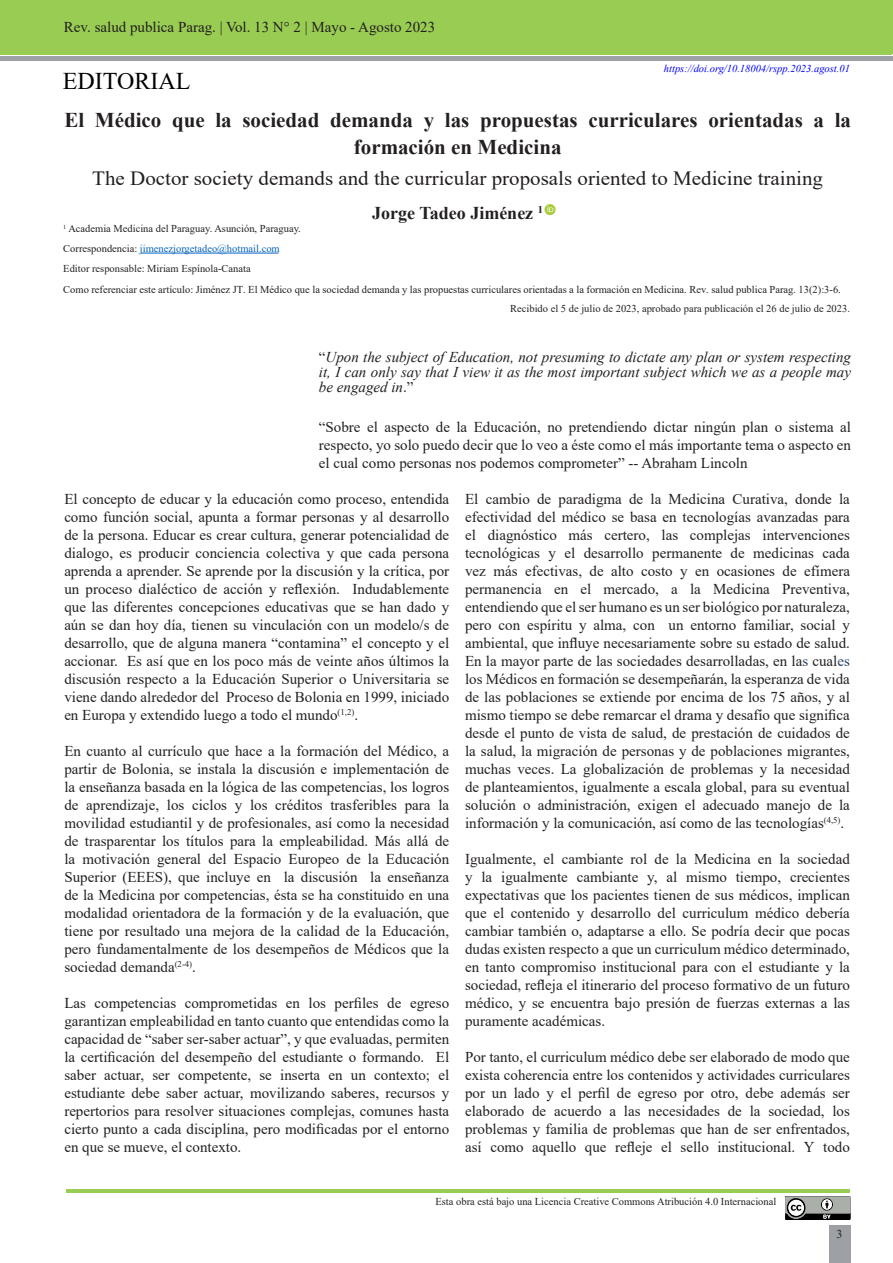
<style>
.page{position:relative;width:893px;height:1263px;background:#fff}
.page>*{position:absolute;margin:0;border:0;box-sizing:border-box;transform-origin:0 0}
.t1{font:24px "Times New Roman";color:#000}
.Titulo_original_RSPP{font:700 21px/27px "Times New Roman";color:#231f20;text-align:center}
.Titulo_traducido_RSP{font:20.1px "Times New Roman";color:#231f20;scale:1.04 1}
.Autores_RSPP{font:700 18px "Times New Roman";color:#231f20}
.Cuerpo_RSPP{font:15px/18px "Times New Roman";color:#231f20;text-align:justify}
.Informaciones_RSPP{font:italic 15px/15px "Times New Roman";color:#231f20;text-align:justify}
.t2{font:12px "Times New Roman";color:#231f20}
.Informaciones_RSPP-2{font:10.5px/20.1px "Times New Roman";color:#231f20}
.Informaciones_RSPP-3{font:10.5px "Times New Roman";color:#222}
.t3{font:italic 10.5px "Times New Roman";color:#00f}
.s1{color:#0563c1}
.s2{color:#222}
.s3{font-style:normal}
.s4{color:#244061}
</style>
<div class="page">
<div style="left:0;top:0;width:892px;height:54px;background:#99cc52"></div>
<div style="left:829px;top:1225px;width:22px;height:38px;background:#9da1a6"></div>
<svg style="left:785px;top:1196px;width:66px;height:24px;background:#808280"></svg>
<hr style="left:66px;top:1189px;width:784px;height:3px;background:#99cc52">
<div style="left:0;top:56px;width:893px;height:5px;background:#9da1a6"></div>
<hr style="left:141px;top:253px;width:137px;height:1px;background:#0563c1">
<svg style="left:544px;top:204px;width:12px;height:12px"></svg>
<p class="Cuerpo_RSPP" style="left:64px;top:18px;width:373px">Rev. salud publica Parag. | Vol. 13 N° 2 | Mayo - Agosto 2023</p>
<p class="t1" style="left:63px;top:64px;width:129px">EDITORIAL</p>
<p class="t3" style="left:664px;top:61px;width:188px">https://doi.org/10.18004/rspp.2023.agost.01</p>
<p class="Titulo_original_RSPP" style="left:64px;top:106px;width:788px">El Médico que la sociedad demanda y las propuestas curriculares orientadas a la formación en Medicina</p>
<p class="Titulo_traducido_RSP" style="left:92px;top:164px;width:704px">The Doctor society demands and the curricular proposals oriented to Medicine training</p>
<p class="Autores_RSPP" style="left:372px;top:200px;width:172px">Jorge Tadeo Jiménez <sup>1</sup></p>
<p class="Informaciones_RSPP-2" style="left:63px;top:218px;width:779px"><sup>1</sup> Academia Medicina del Paraguay. Asunción, Paraguay.<br>Correspondencia: <span class="s1">jimenezjorgetadeo@hotmail.com<br></span><span class="s2">Editor responsable: Miriam Espínola-Canata<br></span>Como referenciar este artículo: Jiménez JT. El Médico que la sociedad demanda y las propuestas curriculares orientadas a la formación en Medicina. Rev. salud publica Parag. 13(2):3-6.</p>
<p class="Informaciones_RSPP-3" style="left:510px;top:301px;width:341px">Recibido el 5 de julio de 2023, aprobado para publicación el 26 de julio de 2023.</p>
<p class="Informaciones_RSPP" style="left:319px;top:349px;width:534px"><span class="s3">“</span>Upon the subject of Education, not presuming to dictate any plan or system respecting it, I can only say that I view it as the most important subject which we as a people may be engaged in<span class="s3">.”</span></p>
<p class="Cuerpo_RSPP" style="left:319px;top:418px;width:534px">“Sobre el aspecto de la Educación, no pretendiendo dictar ningún plan o sistema al respecto, yo solo puedo decir que lo veo a éste como el más importante tema o aspecto en el cual como personas nos podemos comprometer” -- Abraham Lincoln</p>
<p class="Cuerpo_RSPP" style="left:465px;top:490px;width:386px">El cambio de paradigma de la Medicina Curativa, donde la efectividad del médico se basa en tecnologías avanzadas para el diagnóstico más certero, las complejas intervenciones tecnológicas y el desarrollo permanente de medicinas cada vez más efectivas, de alto costo y en ocasiones de efímera permanencia en el mercado, a la Medicina Preventiva, entendiendo que el ser humano es un ser biológico por naturaleza, pero con espíritu y alma, con un entorno familiar, social y ambiental, que influye necesariamente sobre su estado de salud.<br>En la mayor parte de las sociedades desarrolladas, en la<span class="s4">s</span> cual<span class="s4">es </span>los Médicos en formación se desempeñarán, la esperanza de vida de las poblaciones se extiende por encima de los 75 años, y al mismo tiempo se debe remarcar el drama y desafío que significa desde el punto de vista de salud, de prestación de cuidados de la salud, la migración de personas y de poblaciones migrantes, muchas veces. La globalización de problemas y la necesidad de planteamientos, igualmente a escala global, para su eventual solución o administración, exigen el adecuado manejo de la información y la comunicación, así como de las tecnologías<sup>(4,5)</sup>.</p>
<p class="Cuerpo_RSPP" style="left:465px;top:850px;width:386px">Igualmente, el cambiante rol de la Medicina en la sociedad y la igualmente cambiante y, al mismo tiempo, crecientes expectativas que los pacientes tienen de sus médicos, implican que el contenido y desarrollo del curriculum médico debería cambiar también o, adaptarse a ello. Se podría decir que pocas dudas existen respecto a que un curriculum médico determinado, en tanto compromiso institucional para con el estudiante y la sociedad, refleja el itinerario del proceso formativo de un futuro médico, y se encuentra bajo presión de fuerzas externas a las puramente académicas.</p>
<p class="Cuerpo_RSPP" style="left:465px;top:1048px;width:386px">Por tanto, el curriculum médico debe ser elaborado de modo que exista coherencia entre los contenidos y actividades curriculares por un lado y el perfil de egreso por otro, debe además ser elaborado de acuerdo a las necesidades de la sociedad, los problemas y familia de problemas que han de ser enfrentados, así como aquello que refleje el sello institucional. Y todo</p>
<p class="Cuerpo_RSPP" style="left:64px;top:490px;width:386px">El concepto de educar y la educación como proceso, entendida como función social, apunta a formar personas y al desarrollo de la persona. Educar es crear cultura, generar potencialidad de dialogo, es producir conciencia colectiva y que cada persona aprenda a aprender. Se aprende por la discusión y la crítica, por un proceso dialéctico de acción y reflexión. Indudablemente que las diferentes concepciones educativas que se han dado y aún se dan hoy día, tienen su vinculación con un modelo/s de desarrollo, que de alguna manera “contamina” el concepto y el accionar. Es así que en los poco más de veinte años últimos la discusión respecto a la Educación Superior o Universitaria se viene dando alrededor del Proceso de Bolonia en 1999, iniciado en Europa y extendido luego a todo el mundo<sup>(1,2)</sup>.</p>
<p class="Cuerpo_RSPP" style="left:64px;top:742px;width:386px">En cuanto al currículo que hace a la formación del Médico, a partir de Bolonia, se instala la discusión e implementación de la enseñanza basada en la lógica de las competencias, los logros de aprendizaje, los ciclos y los créditos trasferibles para la movilidad estudiantil y de profesionales, así como la necesidad de trasparentar los títulos para la empleabilidad. Más allá de la motivación general del Espacio Europeo de la Educación Superior (EEES), que incluye en la discusión la enseñanza de la Medicina por competencias, ésta se ha constituido en una modalidad orientadora de la formación y de la evaluación, que tiene por resultado una mejora de la calidad de la Educación, pero fundamentalmente de los desempeños de Médicos que la sociedad demanda<sup>(2-4)</sup>.</p>
<p class="Cuerpo_RSPP" style="left:64px;top:994px;width:386px">Las competencias comprometidas en los perfiles de egreso garantizan empleabilidad en tanto cuanto que entendidas como la capacidad de “saber ser-saber actuar”, y que evaluadas, permiten la certificación del desempeño del estudiante o formando. El saber actuar, ser competente, se inserta en un contexto; el estudiante debe saber actuar, movilizando saberes, recursos y repertorios para resolver situaciones complejas, comunes hasta cierto punto a cada disciplina, pero modificadas por el entorno en que se mueve, el contexto.</p>
<p class="Informaciones_RSPP-2" style="left:435px;top:1191px;width:342px">Esta obra está bajo una Licencia Creative Commons Atribución 4.0 Internacional</p>
<p class="t2" style="left:836px;top:1225px;width:7px">3</p>
</div>
